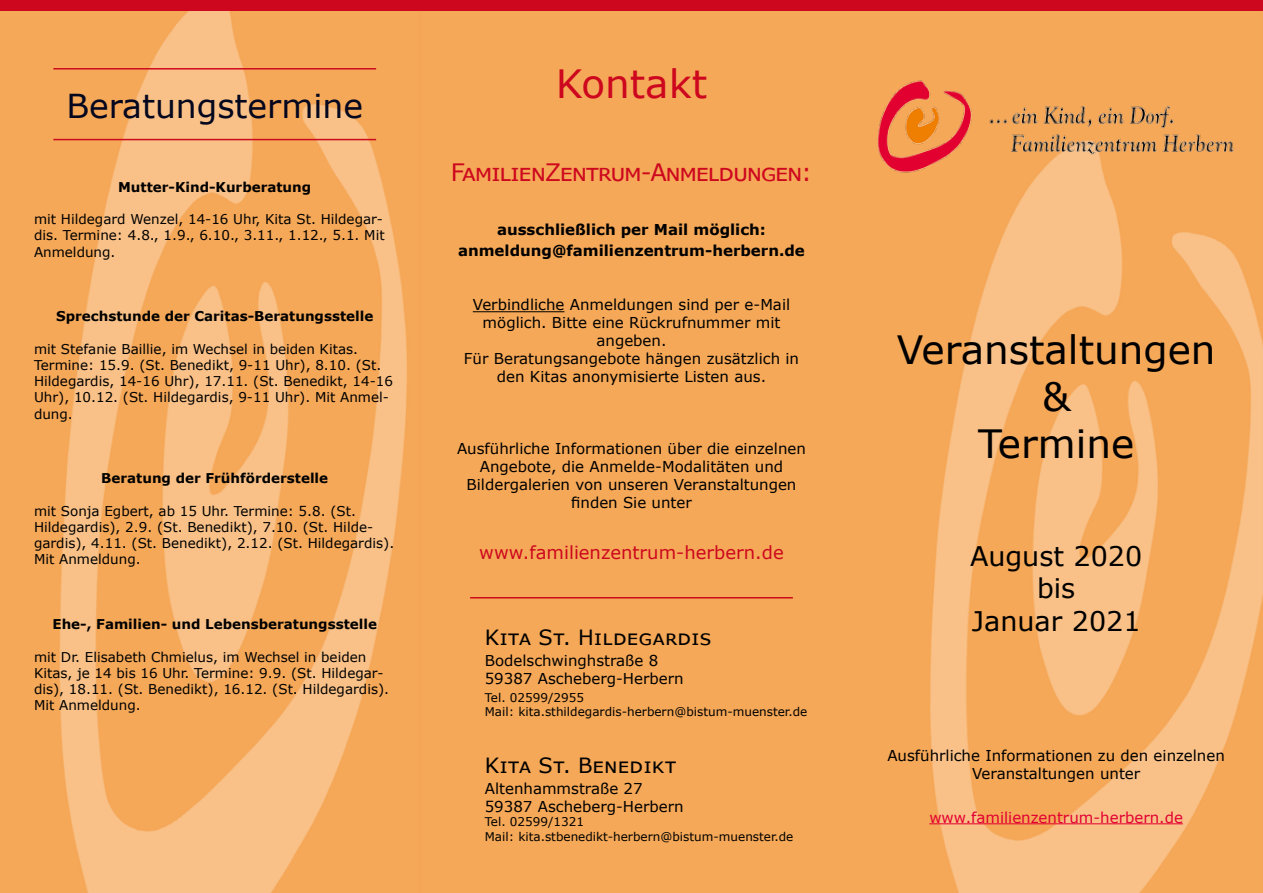
<style>
.page{position:relative;width:1263px;height:893px;background:#fff}
.page>*{position:absolute;margin:0;border:0;box-sizing:border-box;transform-origin:0 0}
.t1{font:39px/46.8px "Verdana";color:#000;text-align:center}
.t2{font:39px "Verdana";color:#cd071e}
.t3{font:33px "Verdana";color:#04071e}
.t4{font:27px/32.4px "Verdana";color:#000;text-align:center}
.t5{font:24px "Verdana";letter-spacing:-.055em;color:#cd071e}
.t6{font:21px "Verdana";color:#000}
.t7{font:18px "Verdana";color:#cd071e}
.t8{font:15px/18px "Verdana";color:#000;text-align:center}
.t9{font:700 15px/21px "Verdana";color:#000;text-align:center}
.t10{font:15px "Verdana";color:#e20031}
.t11{font:13.5px/16.2px "Verdana";color:#000}
.t12{font:700 13.5px "Verdana";color:#000}
.t13{font:12px/14.4px "Verdana";color:#000}
</style>
<div class="page">
<img style="left:842px;top:10px;width:421px;height:883px">
<div style="left:419px;top:0;width:423px;height:893px;background:#f5a857"></div>
<img style="left:0;top:10px;width:421px;height:883px">
<hr style="left:53px;top:68px;width:323px;height:2px;background:#cd0b1e">
<hr style="left:53px;top:139px;width:323px;height:1px;background:#cd0b1e">
<hr style="left:473px;top:311px;width:91px;height:1px;background:#000">
<hr style="left:470px;top:597px;width:323px;height:1px;background:#cd0b1e">
<img style="left:875px;top:75px;width:362px;height:104px">
<hr style="left:929px;top:823px;width:254px;height:1px;background:#e20031">
<div style="left:0;top:0;width:1263px;height:10px;background:#cc071e"></div>
<h2 class="t3" style="left:66px;top:83px;width:298px">Beratungstermine</h2>
<p class="t12" style="left:118px;top:177px;width:195px">Mutter-Kind-Kurberatung</p>
<p class="t11" style="left:34px;top:211px;width:352px">mit Hildegard Wenzel, 14-16 Uhr, Kita St. Hildegar&shy;dis. Termine: 4.8., 1.9., 6.10., 3.11., 1.12., 5.1. Mit<br>Anmeldung.</p>
<p class="t12" style="left:56px;top:307px;width:319px">Sprechstunde der Caritas-Beratungsstelle</p>
<p class="t11" style="left:34px;top:341px;width:361px">mit Stefanie Baillie, im Wechsel in beiden Kitas.<br>Termine: 15.9. (St. Benedikt, 9-11 Uhr), 8.10. (St.<br>Hildegardis, 14-16 Uhr), 17.11. (St. Benedikt, 14-16<br>Uhr), 10.12. (St. Hildegardis, 9-11 Uhr). Mit Anmel&shy;dung.</p>
<p class="t12" style="left:101px;top:469px;width:228px">Beratung der Frühförderstelle</p>
<p class="t11" style="left:34px;top:503px;width:362px">mit Sonja Egbert, ab 15 Uhr. Termine: 5.8. (St.<br>Hildegardis), 2.9. (St. Benedikt), 7.10. (St. Hilde&shy;gardis), 4.11. (St. Benedikt), 2.12. (St. Hildegardis).<br>Mit Anmeldung.</p>
<p class="t12" style="left:52px;top:615px;width:326px">Ehe-, Familien- und Lebensberatungsstelle</p>
<p class="t11" style="left:34px;top:648px;width:357px">mit Dr. Elisabeth Chmielus, im Wechsel in beiden Kitas, je 14 bis 16 Uhr. Termine: 9.9. (St. Hildegar&shy;dis), 18.11. (St. Benedikt), 16.12. (St. Hildegardis).<br>Mit Anmeldung.</p>
<h1 class="t2" style="left:556px;top:57px;width:153px">Kontakt</h1>
<h3 class="t5" style="left:451px;top:155px;width:363px">FamilienZentrum - Anmeldungen:</h3>
<p class="t9" style="left:458px;top:219px;width:348px">ausschließlich per Mail möglich: anmeldung@familienzentrum-herbern.de</p>
<p class="t8" style="left:464px;top:296px;width:337px">Verbindliche Anmeldungen sind per e-Mail möglich. Bitte eine Rückrufnummer mit angeben.<br>Für Beratungsangebote hängen zusätzlich in den Kitas anonymisierte Listen aus.</p>
<p class="t8" style="left:457px;top:440px;width:350px">Ausführliche Informationen über die einzelnen Angebote, die Anmelde-Modalitäten und Bildergalerien von unseren Veranstaltungen finden Sie unter</p>
<h3 class="t7" style="left:479px;top:540px;width:306px">www.familienzentrum-herbern.de</h3>
<h3 class="t6" style="left:485px;top:623px;width:228px">Kita St. Hildegardis</h3>
<p class="t8" style="left:485px;top:651px;width:200px;text-align:left">Bodelschwinghstraße 8<br>59387 Ascheberg-Herbern</p>
<p class="t13" style="left:485px;top:690px;width:324px">Tel. 02599/2955<br>Mail: kita.sthildegardis-herbern@bistum-muenster.de</p>
<h3 class="t6" style="left:485px;top:751px;width:193px">Kita St. Benedikt</h3>
<p class="t8" style="left:485px;top:779px;width:200px;text-align:left">Altenhammstraße 27<br>59387 Ascheberg-Herbern</p>
<p class="t13" style="left:485px;top:815px;width:310px">Tel. 02599/1321<br>Mail: kita.stbenedikt-herbern@bistum-muenster.de</p>
<h1 class="t1" style="left:897px;top:326px;width:320px">Veranstaltungen &amp;<br>Termine</h1>
<h3 class="t4" style="left:970px;top:540px;width:174px">August 2020 bis<br>Januar 2021</h3>
<p class="t8" style="left:887px;top:747px;width:339px">Ausführliche Informationen zu den einzelnen<br>Veranstaltungen unter</p>
<p class="t10" style="left:929px;top:807px;width:255px">www.familienzentrum-herbern.de</p>
</div>
